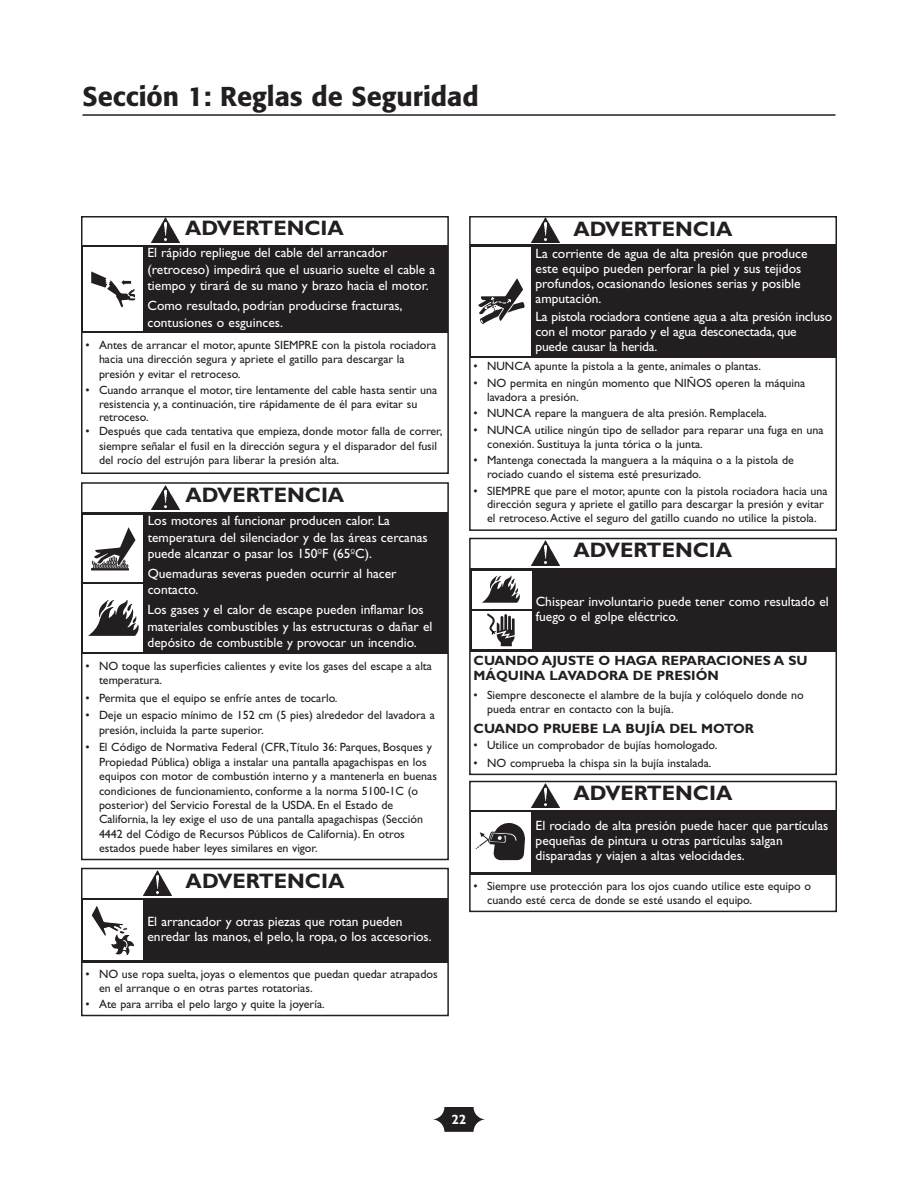
<style>
.page{position:relative;width:918px;height:1188px;background:#fff}
.page>*{position:absolute;margin:0;border:0;box-sizing:border-box;transform-origin:0 0}
.t1{font:500 27px "Formata";color:#231f20}
.t2{font:700 21px "Gill Sans";color:#231f20}
.t3{font:13.5px/15px "Gill Sans";color:#fff}
.t4{font:700 13.5px/15px "Gill Sans";color:#231f20}
.t5{font:700 13.5px "Gill Sans";color:#fff}
.t6{font:12px/14.4px "Gill Sans";color:#231f20}
.s1{font-family:"Eurostile Extended Roman DTC"}
</style>
<div class="page">
<svg style="left:432px;top:1107px;width:54px;height:25px"></svg>
<hr style="left:82px;top:114px;width:754px;height:2px;background:#231f20">
<div style="left:81px;top:868px;width:368px;height:148px;border:2px solid #231f20"></div>
<div style="left:82px;top:898px;width:366px;height:64px;background:#231f20"></div>
<img style="left:143px;top:871px;width:28px;height:24px">
<div style="left:84px;top:900px;width:59px;height:60px;background:#fff"></div>
<svg style="left:91px;top:906px;width:43px;height:49px"></svg>
<div style="left:469px;top:781px;width:368px;height:131px;border:2px solid #231f20"></div>
<div style="left:470px;top:810px;width:366px;height:65px;background:#231f20"></div>
<img style="left:531px;top:783px;width:28px;height:25px">
<div style="left:472px;top:812px;width:59px;height:60px;background:#fff"></div>
<svg style="left:476px;top:823px;width:49px;height:37px"></svg>
<div style="left:469px;top:538px;width:368px;height:237px;border:2px solid #231f20"></div>
<div style="left:470px;top:568px;width:366px;height:84px;background:#231f20"></div>
<div style="left:472px;top:571px;width:59px;height:38px;background:#fff"></div>
<svg style="left:482px;top:576px;width:38px;height:27px"></svg>
<div style="left:472px;top:611px;width:59px;height:38px;background:#fff"></div>
<svg style="left:487px;top:613px;width:28px;height:33px"></svg>
<img style="left:531px;top:541px;width:28px;height:24px">
<div style="left:81px;top:216px;width:368px;height:258px;border:2px solid #231f20"></div>
<div style="left:82px;top:245px;width:366px;height:88px;background:#231f20"></div>
<img style="left:152px;top:218px;width:28px;height:24px">
<div style="left:84px;top:248px;width:59px;height:83px;background:#fff"></div>
<svg style="left:91px;top:271px;width:44px;height:36px"></svg>
<div style="left:469px;top:216px;width:368px;height:315px;border:2px solid #231f20"></div>
<div style="left:471px;top:245px;width:365px;height:113px;background:#231f20"></div>
<img style="left:531px;top:218px;width:29px;height:24px">
<div style="left:472px;top:247px;width:59px;height:108px;background:#fff"></div>
<svg style="left:478px;top:278px;width:47px;height:46px"></svg>
<div style="left:81px;top:482px;width:368px;height:378px;border:2px solid #231f20"></div>
<div style="left:82px;top:513px;width:366px;height:141px;background:#231f20"></div>
<img style="left:152px;top:485px;width:28px;height:25px">
<div style="left:84px;top:515px;width:59px;height:67px;background:#fff"></div>
<svg style="left:92px;top:527px;width:44px;height:41px"></svg>
<div style="left:91px;top:568px;width:38px;height:2px;border:1px solid #231f20"></div>
<div style="left:84px;top:584px;width:59px;height:67px;background:#fff"></div>
<svg style="left:88px;top:600px;width:51px;height:36px"></svg>
<h1 class="t1" style="left:82px;top:84px;width:398px">Sección 1: Reglas de Seguridad</h1>
<h2 class="t2" style="left:185px;top:220px;width:160px">ADVERTENCIA</h2>
<h2 class="t2" style="left:574px;top:222px;width:160px">ADVERTENCIA</h2>
<p class="t3" style="left:147px;top:246px;width:289px;line-height:16.5px">El rápido repliegue del cable del arrancador (retroceso) impedirá que el usuario suelte el cable a tiempo y tirará de su mano y brazo hacia el motor.</p>
<p class="t3" style="left:147px;top:299px;width:257px;line-height:16.5px">Como resultado, podrían producirse fracturas, contusiones o esguinces.</p>
<p class="t6" style="left:99px;top:339px;width:339px;text-indent:-14px">• Antes de arrancar el motor, apunte SIEMPRE con la pistola rociadora hacia una dirección segura y apriete el gatillo para descargar la presión y evitar el retroceso.</p>
<p class="t6" style="left:99px;top:385px;width:340px;line-height:13.5px;text-indent:-14px">• Cuando arranque el motor, tire lentamente del cable hasta sentir una resistencia y, a continuación, tire rápidamente de él para evitar su retroceso.</p>
<p class="t6" style="left:99px;top:426px;width:345px;text-indent:-14px">• Después que cada tentativa que empieza, donde motor falla de correr, siempre señalar el fusil en la dirección segura y el disparador del fusil del rocío del estrujón para liberar la presión alta.</p>
<h2 class="t2" style="left:186px;top:487px;width:160px">ADVERTENCIA</h2>
<p class="t3" style="left:148px;top:514px;width:282px;line-height:16.5px">Los motores al funcionar producen calor. La temperatura del silenciador y de las áreas cercanas puede alcanzar o pasar los 150<span class="s1">º</span>F (65<span class="s1">º</span>C).</p>
<p class="t3" style="left:148px;top:567px;width:250px;line-height:16.5px">Quemaduras severas pueden ocurrir al hacer contacto.</p>
<p class="t3" style="left:148px;top:603px;width:286px;line-height:16.5px">Los gases y el calor de escape pueden inflamar los materiales combustibles y las estructuras o dañar el depósito de combustible y provocar un incendio.</p>
<p class="t6" style="left:99px;top:660px;width:335px;text-indent:-14px">• NO toque las superficies calientes y evite los gases del escape a alta temperatura.</p>
<p class="t6" style="left:86px;top:692px;width:254px">• Permita que el equipo se enfríe antes de tocarlo.</p>
<p class="t6" style="left:99px;top:709px;width:337px;text-indent:-14px">• Deje un espacio mínimo de 152 cm (5 pies) alrededor del lavadora a presión, incluida la parte superior.</p>
<p class="t6" style="left:99px;top:741px;width:339px;text-indent:-14px">• El Código de Normativa Federal (CFR,Título 36: Parques, Bosques y Propiedad Pública) obliga a instalar una pantalla apagachispas en los equipos con motor de combustión interno y a mantenerla en buenas condiciones de funcionamiento, conforme a la norma 5100-1C (o posterior) del Servicio Forestal de la USDA. En el Estado de California, la ley exige el uso de una pantalla apagachispas (Sección 4442 del Código de Recursos Públicos de California). En otros estados puede haber leyes similares en vigor.</p>
<h2 class="t2" style="left:186px;top:873px;width:160px">ADVERTENCIA</h2>
<p class="t3" style="left:148px;top:915px;width:286px">El arrancador y otras piezas que rotan pueden enredar las manos, el pelo, la ropa, o los accesorios.</p>
<p class="t6" style="left:99px;top:969px;width:340px;line-height:13.5px;text-indent:-14px">• NO use ropa suelta, joyas o elementos que puedan quedar atrapados en el arranque o en otras partes rotatorias.</p>
<p class="t6" style="left:86px;top:998px;width:241px">• Ate para arriba el pelo largo y quite la joyería.</p>
<p class="t3" style="left:536px;top:247px;width:273px">La corriente de agua de alta presión que produce este equipo pueden perforar la piel y sus tejidos profundos, ocasionando lesiones serias y posible amputación.</p>
<p class="t3" style="left:536px;top:310px;width:298px">La pistola rociadora contiene agua a alta presión incluso con el motor parado y el agua desconectada, que puede causar la herida.</p>
<p class="t6" style="left:474px;top:361px;width:289px">• NUNCA apunte la pistola a la gente, animales o plantas.</p>
<p class="t6" style="left:487px;top:378px;width:320px;line-height:13.5px;text-indent:-14px">• NO permita en ningún momento que NIÑOS operen la máquina lavadora a presión.</p>
<p class="t6" style="left:474px;top:408px;width:295px">• NUNCA repare la manguera de alta presión. Remplacela.</p>
<p class="t6" style="left:487px;top:425px;width:338px;line-height:13.5px;text-indent:-14px">• NUNCA utilice ningún tipo de sellador para reparar una fuga en una conexión. Sustituya la junta tórica o la junta.</p>
<p class="t6" style="left:487px;top:455px;width:308px;line-height:13.5px;text-indent:-14px">• Mantenga conectada la manguera a la máquina o a la pistola de rociado cuando el sistema esté presurizado.</p>
<p class="t6" style="left:487px;top:485px;width:342px;line-height:13.5px;text-indent:-14px">• SIEMPRE que pare el motor, apunte con la pistola rociadora hacia una dirección segura y apriete el gatillo para descargar la presión y evitar el retroceso.Active el seguro del gatillo cuando no utilice la pistola.</p>
<h2 class="t2" style="left:573px;top:543px;width:160px">ADVERTENCIA</h2>
<p class="t3" style="left:536px;top:595px;width:295px">Chispear involuntario puede tener como resultado el fuego o el golpe eléctrico.</p>
<p class="t4" style="left:474px;top:655px;width:336px">CUANDO AJUSTE O HAGA REPARACIONES A SU<br>MÁQUINA LAVADORA DE PRESIÓN</p>
<p class="t6" style="left:487px;top:690px;width:318px;line-height:13.5px;text-indent:-14px">• Siempre desconecte el alambre de la bujía y colóquelo donde no pueda entrar en contacto con la bujía.</p>
<p class="t4" style="left:474px;top:722px;width:282px">CUANDO PRUEBE LA BUJÍA DEL MOTOR</p>
<p class="t6" style="left:474px;top:739px;width:245px">• Utilice un comprobador de bujías homologado.</p>
<p class="t6" style="left:474px;top:757px;width:239px">• NO comprueba la chispa sin la bujía instalada.</p>
<h2 class="t2" style="left:574px;top:786px;width:160px">ADVERTENCIA</h2>
<p class="t3" style="left:536px;top:820px;width:294px">El rociado de alta presión puede hacer que partículas pequeñas de pintura u otras partículas salgan disparadas y viajen a altas velocidades.</p>
<p class="t6" style="left:487px;top:881px;width:326px;line-height:13.5px;text-indent:-14px">• Siempre use protección para los ojos cuando utilice este equipo o cuando esté cerca de donde se esté usando el equipo.</p>
<p class="t5" style="left:452px;top:1115px;width:16px">22</p>
</div>
